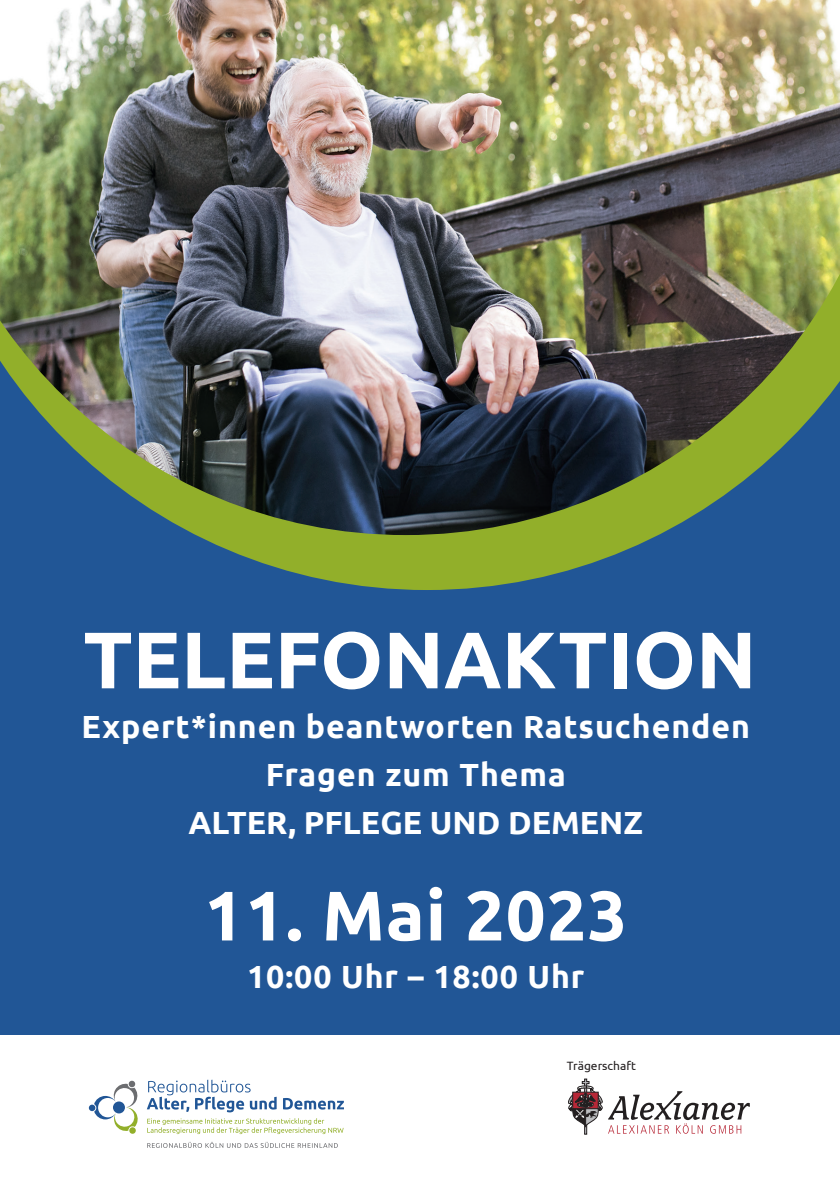
<style>
.page{position:relative;width:840px;height:1191px;background:#fff}
.page>*{position:absolute;margin:0;border:0;box-sizing:border-box;transform-origin:0 0}
.t1{font:700 80px "Ubuntu";color:#fff}
.t2{font:700 70px "Ubuntu";letter-spacing:.015em;color:#fff}
.t3{font:700 32px/48px "Ubuntu";letter-spacing:.03em;color:#fff;text-align:center}
.t4{font:12px "Ubuntu";color:#231f20}
</style>
<div class="page">
<div style="left:0;top:334px;width:839px;height:701px;background:#215696"></div>
<img style="left:0;top:0;width:839px;height:176px">
<img style="left:0;top:176px;width:839px;height:414px">
<svg style="left:147px;top:1142px;width:190px;height:6px"></svg>
<svg style="left:147px;top:1118px;width:196px;height:16px"></svg>
<svg style="left:147px;top:1079px;width:197px;height:33px"></svg>
<svg style="left:89px;top:1080px;width:49px;height:54px"></svg>
<svg style="left:568px;top:1079px;width:181px;height:55px"></svg>
<h1 class="t1" style="left:83px;top:611px;width:674px">TELEFONAKTION</h1>
<p class="t3" style="left:81px;top:702px;width:669px">Expert*innen beantworten Ratsuchenden<br>Fragen zum Thema<br>ALTER, PFLEGE UND DEMENZ</p>
<h2 class="t2" style="left:204px;top:873px;width:424px">11. Mai 2023</h2>
<p class="t3" style="left:247px;top:952px;width:339px">10:00 Uhr – 18:00 Uhr</p>
<p class="t4" style="left:566px;top:1058px;width:70px">Trägerschaft</p>
</div>
